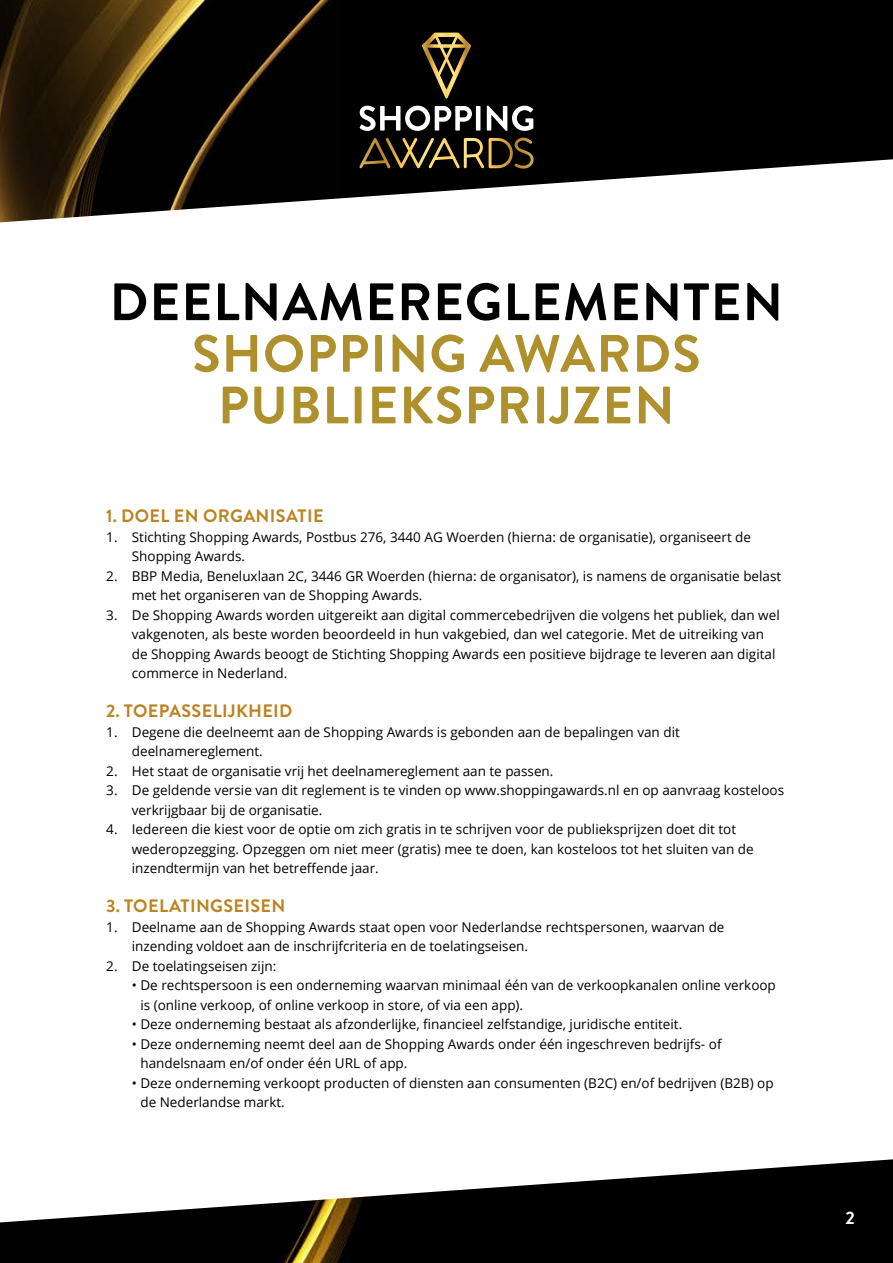
<style>
.page{position:relative;width:893px;height:1263px;background:#000}
.page>*{position:absolute;margin:0;border:0;box-sizing:border-box;transform-origin:0 0}
.t1{font:700 52.5px/51.6px "Brandon Grotesque";letter-spacing:.02em;color:#ae912d;text-align:center}
.t2{font:700 52.5px "Brandon Grotesque";letter-spacing:.02em;color:#000}
.t3{font:700 18px "Brandon Grotesque";letter-spacing:.02em;color:#bb8422}
.t4{font:700 18px "Brandon Grotesque";color:#fff}
.t5{font:13.5px/19.5px "Open Sans";color:#000}
</style>
<div class="page">
<img style="left:0;top:0;width:534px;height:1263px">
<div style="left:0;top:159px;width:893px;height:1063px;background:#fff"></div>
<svg style="left:359px;top:138px;width:175px;height:31px"></svg>
<svg style="left:359px;top:106px;width:113px;height:25px"></svg>
<hr style="left:476px;top:106px;width:4px;height:25px;background:#fff">
<svg style="left:487px;top:106px;width:46px;height:25px"></svg>
<svg style="left:422px;top:33px;width:49px;height:66px"></svg>
<h1 class="t2" style="left:110px;top:265px;width:675px">DEELNAMEREGLEMENTEN</h1>
<h1 class="t1" style="left:192px;top:329px;width:510px">SHOPPING AWARDS<br>PUBLIEKSPRIJZEN</h1>
<h2 class="t3" style="left:106px;top:503px;width:219px">1. DOEL EN ORGANISATIE</h2>
<p class="t5" style="left:132px;top:527px;width:621px;text-indent:-26px">1. Stichting Shopping Awards, Postbus 276, 3440 AG Woerden (hierna: de organisatie), organiseert de<br>Shopping Awards.</p>
<p class="t5" style="left:132px;top:565px;width:651px;text-indent:-26px">2. BBP Media, Beneluxlaan 2C, 3446 GR Woerden (hierna: de organisator), is namens de organisatie belast met het organiseren van de Shopping Awards.</p>
<p class="t5" style="left:132px;top:604px;width:649px;text-indent:-26px">3. De Shopping Awards worden uitgereikt aan digital commercebedrijven die volgens het publiek, dan wel vakgenoten, als beste worden beoordeeld in hun vakgebied, dan wel categorie. Met de uitreiking van de Shopping Awards beoogt de Stichting Shopping Awards een positieve bijdrage te leveren aan digital commerce in Nederland.</p>
<h2 class="t3" style="left:106px;top:698px;width:188px">2. TOEPASSELIJKHEID</h2>
<p class="t5" style="left:132px;top:722px;width:550px;text-indent:-26px">1. Degene die deelneemt aan de Shopping Awards is gebonden aan de bepalingen van dit deelnamereglement.</p>
<p class="t5" style="left:106px;top:760px;width:449px">2. Het staat de organisatie vrij het deelnamereglement aan te passen.</p>
<p class="t5" style="left:132px;top:780px;width:654px;text-indent:-26px">3. De geldende versie van dit reglement is te vinden op www.shoppingawards.nl en op aanvraag kosteloos verkrijgbaar bij de organisatie.</p>
<p class="t5" style="left:132px;top:819px;width:623px;text-indent:-26px">4. Iedereen die kiest voor de optie om zich gratis in te schrijven voor de publieksprijzen doet dit tot wederopzegging. Opzeggen om niet meer (gratis) mee te doen, kan kosteloos tot het sluiten van de inzendtermijn van het betreffende jaar.</p>
<h2 class="t3" style="left:106px;top:893px;width:181px">3. TOELATINGSEISEN</h2>
<p class="t5" style="left:132px;top:917px;width:594px;text-indent:-26px">1. Deelname aan de Shopping Awards staat open voor Nederlandse rechtspersonen, waarvan de inzending voldoet aan de inschrijfcriteria en de toelatingseisen.</p>
<p class="t5" style="left:106px;top:955px;width:171px">2. De toelatingseisen zijn:</p>
<p class="t5" style="left:140px;top:975px;width:637px;text-indent:-9px">• De rechtspersoon is een onderneming waarvan minimaal één van de verkoopkanalen online verkoop is (online verkoop, of online verkoop in store, of via een app).</p>
<p class="t5" style="left:132px;top:1014px;width:552px">• Deze onderneming bestaat als afzonderlijke, financieel zelfstandige, juridische entiteit.</p>
<p class="t5" style="left:140px;top:1033px;width:583px;text-indent:-9px">• Deze onderneming neemt deel aan de Shopping Awards onder één ingeschreven bedrijfs- of handelsnaam en/of onder één URL of app.</p>
<p class="t5" style="left:140px;top:1072px;width:635px;text-indent:-9px">• Deze onderneming verkoopt producten of diensten aan consumenten (B2C) en/of bedrijven (B2B) op de Nederlandse markt.</p>
<h2 class="t4" style="left:845px;top:1205px;width:11px">2</h2>
</div>
